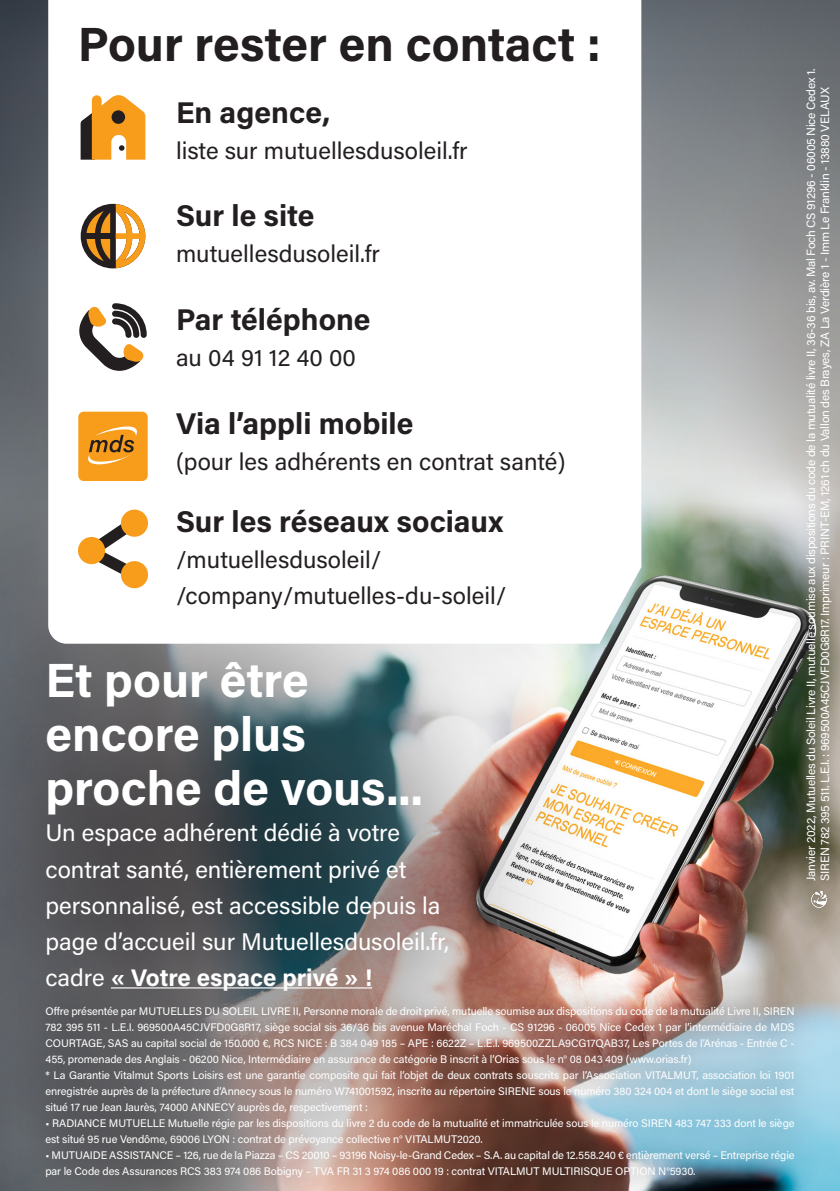
<style>
.page{position:relative;width:840px;height:1191px;background:#fff}
.page>*{position:absolute;margin:0;border:0;box-sizing:border-box;transform-origin:0 0}
.t1{font:700 48px/54px "Acumin Pro";color:#fff}
.t2{font:700 48px "Acumin Pro";color:#231f20}
.t3{font:700 30px "Acumin Pro";color:#231f20}
.t4{font:24px/36px "Acumin Pro";color:#fff}
.t5{font:24px "Acumin Pro";color:#231f20}
.Grande_liste{font:12px/14px "Acumin Pro";letter-spacing:-.02em;color:#fff}
.t6{font:11px/16px "Acumin Pro";letter-spacing:-.01em;color:#fff;text-align:justify}
.s1{font-weight:700}
</style>
<div class="page">
<img style="left:0;top:0;width:839px;height:1191px">
<div style="left:0;top:475px;width:629px;height:709px;background:#231f20;opacity:.75"></div>
<svg style="left:48px;top:0;width:593px;height:643px"></svg>
<svg style="left:81px;top:95px;width:64px;height:65px"></svg>
<svg style="left:80px;top:517px;width:58px;height:63px"></svg>
<div style="left:78px;top:537px;width:27px;height:27px;background:#f89c1c;border-radius:50%"></div>
<div style="left:121px;top:509px;width:27px;height:28px;background:#f89c1c;border-radius:50%"></div>
<div style="left:121px;top:561px;width:27px;height:27px;background:#f89c1c;border-radius:50%"></div>
<div style="left:78px;top:412px;width:70px;height:69px;background:#f89c1c;border-radius:5px"></div>
<svg style="left:88px;top:426px;width:49px;height:38px"></svg>
<svg style="left:77px;top:303px;width:70px;height:68px"></svg>
<svg style="left:81px;top:204px;width:64px;height:64px"></svg>
<img style="left:16px;top:976px;width:806px;height:215px">
<img style="left:807px;top:889px;width:22px;height:20px">
<p class="t2" style="left:78px;top:10px;width:524px">Pour rester en contact :</p>
<p class="t3" style="left:176px;top:91px;width:156px">En agence,</p>
<p class="t5" style="left:176px;top:134px;width:293px">liste sur mutuellesdusoleil.fr</p>
<p class="t3" style="left:176px;top:195px;width:140px">Sur le site</p>
<p class="t5" style="left:176px;top:237px;width:205px">mutuellesdusoleil.fr</p>
<p class="t3" style="left:176px;top:298px;width:196px">Par téléphone</p>
<p class="t5" style="left:176px;top:341px;width:181px">au 04 91 12 40 00</p>
<p class="t3" style="left:176px;top:402px;width:239px">Via l’appli mobile</p>
<p class="t5" style="left:176px;top:445px;width:390px">(pour les adhérents en contrat santé)</p>
<p class="t3" style="left:176px;top:500px;width:328px">Sur les réseaux sociaux</p>
<p class="t5" style="left:176px;top:542px;width:207px">/mutuellesdusoleil/</p>
<p class="t5" style="left:176px;top:578px;width:332px">/company/mutuelles-du-soleil/</p>
<p class="t1" style="left:45px;top:651px;width:378px">Et pour être encore plus proche de vous...</p>
<p class="t4" style="left:45px;top:814px;width:405px">Un espace adhérent dédié à votre contrat santé, entièrement privé et personnalisé, est accessible depuis la page d’accueil sur Mutuellesdusoleil.fr, cadre <span class="s1">« Votre espace privé » !</span></p>
<p class="t6" style="left:45px;top:1002px;width:750px">Offre présentée par MUTUELLES DU SOLEIL LIVRE II, Personne morale de droit privé, mutuelle soumise aux dispositions du code de la mutualité Livre II, SIREN 782 395 511 - L.E.I. 969500A45CJVFD0G8R17, siège social sis 36/36 bis avenue Maréchal Foch - CS 91296 - 06005 Nice Cedex 1 par l’intermédiaire de MDS COURTAGE, SAS au capital social de 150.000 €, RCS NICE : B 384 049 185 – APE : 6622Z – L.E.I. 969500ZZLA9CG17QAB37, Les Portes de l’Arénas - Entrée C - 455, promenade des Anglais - 06200 Nice, Intermédiaire en assurance de catégorie B inscrit à l’Orias sous le n° 08 043 409 (www.orias.fr)</p>
<p class="t6" style="left:45px;top:1066px;width:750px">* La Garantie Vitalmut Sports Loisirs est une garantie composite qui fait l’objet de deux contrats souscrits par l’Association VITALMUT, association loi 1901 enregistrée auprès de la préfecture d’Annecy sous le numéro W741001592, inscrite au répertoire SIRENE sous le numéro 380 324 004 et dont le siège social est situé 17 rue Jean Jaurès, 74000 ANNECY auprès de, respectivement :</p>
<p class="t6" style="left:45px;top:1114px;width:750px">• RADIANCE MUTUELLE Mutuelle régie par les dispositions du livre 2 du code de la mutualité et immatriculée sous le numéro SIREN 483 747 333 dont le siège est situé 95 rue Vendôme, 69006 LYON : contrat de prévoyance collective n° VITALMUT2020.</p>
<p class="t6" style="left:45px;top:1146px;width:750px">• MUTUAIDE ASSISTANCE – 126, rue de la Piazza – CS 20010 – 93196 Noisy-le-Grand Cedex – S.A. au capital de 12.558.240 € entièrement versé – Entreprise régie par le Code des Assurances RCS 383 974 086 Bobigny – TVA FR 31 3 974 086 000 19 : contrat VITALMUT MULTIRISQUE OPTION N°5930.</p>
<p class="Grande_liste" style="left:803px;top:881px;width:814px;rotate:-90deg">Janvier 2022, Mutuelles du Soleil Livre II, mutuelle soumise aux dispositions du code de la mutualité livre II, 36-36 bis, av. Mal Foch CS 91296 - 06005 Nice Cedex 1.<br>SIREN 782 395 511. L.E.I. : 969500A45CJVFD0G8R17. Imprimeur : PRINT-EM, 1261 ch du Vallon des Brayes, ZA La Verdière 1 - Imm Le Franklin - 13880 VELAUX</p>
</div>
